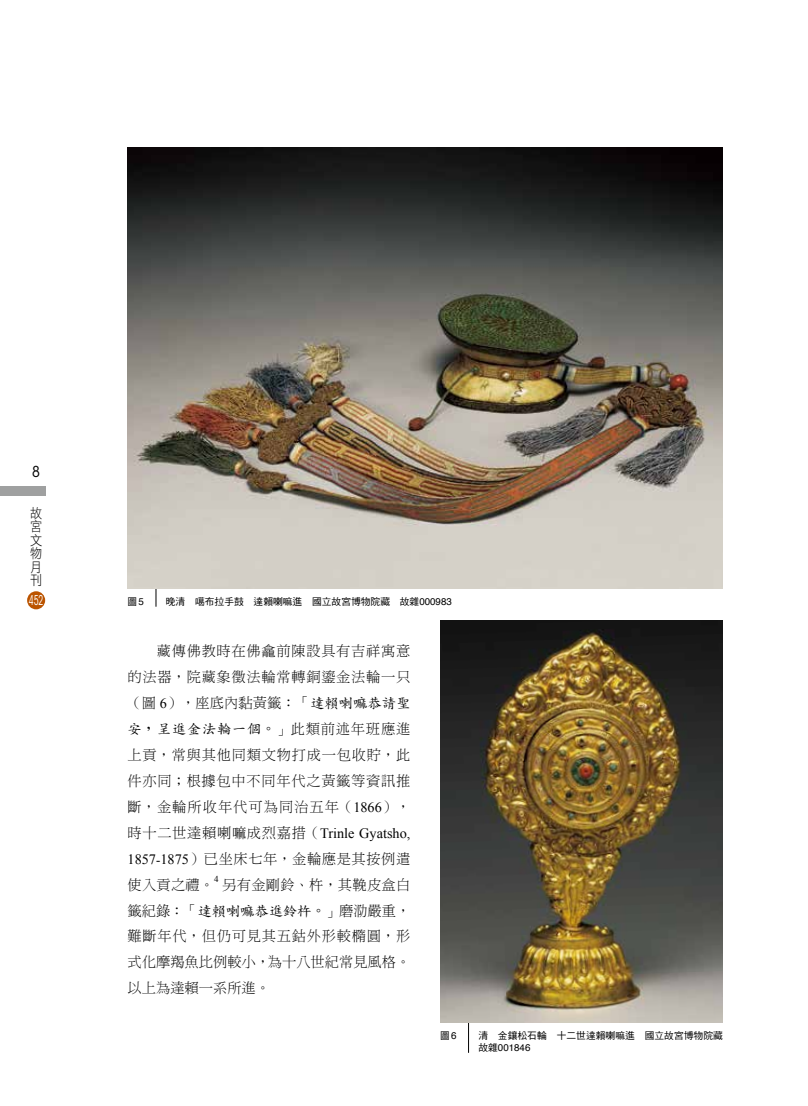
<style>
.page{position:relative;width:808px;height:1106px;background:#fff}
.page>*{position:absolute;margin:0;border:0;box-sizing:border-box;transform-origin:0 0}
.t1{font:condensed 15px "ITC Avant Garde Std";color:#000}
.t2{font:14.25px/26px "DF Ming Std W3";letter-spacing:.05em;color:#000;text-align:justify}
.t3{font:14.25px "Times New Roman";color:#000}
.t4{font:13.5px/13.5px "DF Hei Std W3";color:#000;scale:.9 1}
.t5{font:condensed 13.5px "ITC Avant Garde Std";color:#fff;scale:.7 1}
.t6{font:9.75px "DF Hei Std W5";letter-spacing:.005em;color:#000}
.t7{font:9.75px "Helvetica";color:#000}
.t8{font:9px "Times New Roman";color:#000}
.s1{font-family:"Helvetica"}
.s2{font-family:"Times New Roman"}
.s3{font-family:"DF Kai Shu Std W5"}
.s4{font-family:"AR Kai B5";font-weight:500}
.s5{font-family:"DF Ming Std W3"}
.s6{font-family:"P Ming Li U"}
.s7{font-family:"DF Hei Std W5"}
</style>
<div class="page">
<div style="left:27px;top:591px;width:18px;height:18px;background:#bb5400;border-radius:50%"></div>
<div style="left:0;top:487px;width:46px;height:9px;background:#9fa0a0"></div>
<hr style="left:156px;top:510px;width:1px;height:96px;background:#000">
<img style="left:128px;top:148px;width:595px;height:440px">
<hr style="left:468px;top:956px;width:1px;height:96px;background:#000">
<img style="left:440px;top:620px;width:283px;height:402px">
<p class="t1" style="left:32px;top:463px;width:9px">8</p>
<p class="t4" style="left:30px;top:506px;width:15px">故宮文物月刊</p>
<p class="t5" style="left:29px;top:592px;width:23px">452</p>
<p class="t6" style="left:128px;top:596px;width:18px">圖<span class="s1">5</span></p>
<p class="t6" style="left:166px;top:596px;width:288px">晚清　噶布拉手鼓　達賴喇嘛進　國立故宮博物院藏　故雜<span class="s1">000983</span></p>
<p class="t2" style="left:128px;top:637px;width:284px">　　藏傳佛教時在佛龕前陳設具有吉祥寓意的法器，院藏象徵法輪常轉銅鎏金法輪一只（圖 <span class="s2">6</span>），座底內黏黃籤：「<span class="s3">達賴喇嘛恭請聖安</span><span class="s4">，</span><span class="s3">呈進金法輪一個</span><span class="s4">。</span>」此類前述年班應進上貢，常與其他同類文物打成一包收貯，此件亦同；根據包中不同年代之黃籤等資訊推斷，金輪所收年代可為同治五年（<span class="s2">1866</span>），</p>
<p class="t3" style="left:128px;top:823px;width:284px"><span class="s5">時十二世達賴喇嘛成烈嘉措（</span>Trinle Gyatsho,</p>
<p class="t2" style="left:128px;top:845px;width:284px"><span class="s2">1857</span><span class="s6">-</span><span class="s2">1875</span>）已坐床七年，金輪應是其按例遣使入貢之禮。</p>
<p class="t8" style="left:214px;top:873px;width:6px">4</p>
<p class="t2" style="left:128px;top:871px;width:284px;text-indent:95px">另有金剛鈴、杵，其鞔皮盒白籤紀錄：「<span class="s3">達賴喇嘛恭進鈴杵</span><span class="s4">。</span>」磨泐嚴重，難斷年代，但仍可見其五鈷外形較橢圓，形式化摩羯魚比例較小，為十八世紀常見風格。以上為達賴一系所進。</p>
<p class="t6" style="left:440px;top:1030px;width:18px">圖<span class="s1">6</span></p>
<p class="t6" style="left:478px;top:1030px;width:256px">清　金鑲松石輪　十二世達賴喇嘛進　國立故宮博物院藏　</p>
<p class="t7" style="left:478px;top:1040px;width:54px"><span class="s7">故雜</span>001846</p>
</div>
